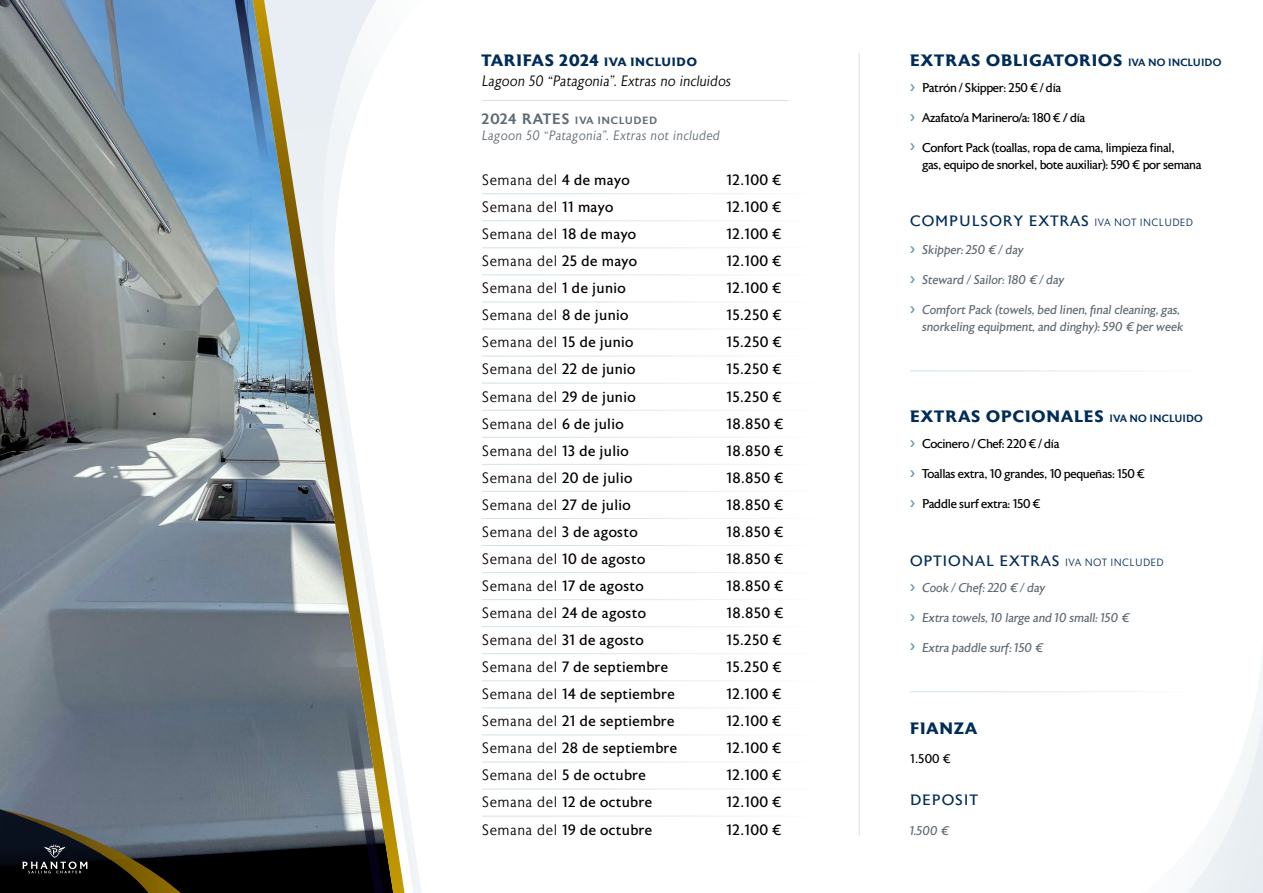
<style>
.page{position:relative;width:1263px;height:893px;background:#fff}
.page>*{position:absolute;margin:0;border:0;box-sizing:border-box;transform-origin:0 0}
.t1{font:700 16.5px "Astoria";letter-spacing:.06em;color:#002c58}
.t2{font:15px "Astoria";letter-spacing:.02em;color:#000}
.t3{font:300 15px "Astoria";letter-spacing:.02em;color:#000}
.t4{font:15px "Astoria";letter-spacing:.06em;color:#002c58}
.t5{font:italic 300 15px "Astoria";color:#000}
.t6{font:italic 300 13.5px "Astoria";letter-spacing:.02em;color:#5f6a72}
.t7{font:12.75px/17px "Astoria";letter-spacing:-.03em;color:#000}
.t8{font:italic 12.75px/17px "Astoria";color:#5f6a72}
.t9{font:500 10.5px "Astoria";letter-spacing:.06em;color:#5f6a72}
.s1{font-size:12px}
.s2{font-size:15px}
.s3{font-weight:400}
.s4{font-family:"Catamaran";font-weight:100}
.s5{font-weight:300}
.s6{font-weight:500;font-size:10.5px}
.s7{font-weight:300;font-size:10.5px}
</style>
<div class="page">
<svg style="left:1187px;top:698px;width:76px;height:195px"></svg>
<hr style="left:482px;top:100px;width:306px;height:1px;background:#d4dfe7">
<img style="left:0;top:0;width:253px;height:893px">
<svg style="left:405px;top:787px;width:16px;height:106px"></svg>
<svg style="left:253px;top:0;width:152px;height:893px"></svg>
<svg style="left:226px;top:0;width:87px;height:435px;background:#90b0bf"></svg>
<svg style="left:315px;top:522px;width:83px;height:371px"></svg>
<hr style="left:859px;top:53px;width:1px;height:782px;background:#d4dfe7">
<svg style="left:0;top:801px;width:210px;height:92px;background:#3a3d3f"></svg>
<p class="t1" style="left:482px;top:50px;width:216px">TARIFAS 2024 <span class="s1">IVA INCLUIDO</span></p>
<p class="t5" style="left:482px;top:72px;width:251px">Lagoon 50 “Patagonia”. Extras no incluidos</p>
<p class="t9" style="left:482px;top:114px;width:176px"><span class="s2">2024 RATES</span> IVA INCLUDED</p>
<p class="t6" style="left:482px;top:128px;width:240px">Lagoon 50 “Patagonia”. Extras not included</p>
<p class="t3" style="left:482px;top:172px;width:149px">Semana del <span class="s3">4 de mayo</span></p>
<p class="t2" style="left:726px;top:172px;width:56px">12.100 <span class="s4">€</span></p>
<p class="t3" style="left:482px;top:199px;width:133px">Semana del <span class="s3">11 mayo</span></p>
<p class="t2" style="left:726px;top:199px;width:56px">12.100 <span class="s4">€</span></p>
<p class="t3" style="left:482px;top:226px;width:156px">Semana del <span class="s3">18 de mayo</span></p>
<p class="t2" style="left:726px;top:226px;width:56px">12.100 <span class="s4">€</span></p>
<p class="t3" style="left:482px;top:253px;width:157px">Semana del <span class="s3">25 de mayo</span></p>
<p class="t2" style="left:726px;top:253px;width:56px">12.100 <span class="s4">€</span></p>
<p class="t3" style="left:482px;top:280px;width:145px">Semana del <span class="s3">1 de junio</span></p>
<p class="t2" style="left:726px;top:280px;width:56px">12.100 <span class="s4">€</span></p>
<p class="t3" style="left:482px;top:307px;width:148px">Semana del <span class="s3">8 de junio</span></p>
<p class="t2" style="left:726px;top:307px;width:57px">15.250 <span class="s4">€</span></p>
<p class="t3" style="left:482px;top:334px;width:153px">Semana del <span class="s3">15 de junio</span></p>
<p class="t2" style="left:726px;top:334px;width:57px">15.250 <span class="s4">€</span></p>
<p class="t3" style="left:482px;top:361px;width:155px">Semana del <span class="s3">22 de junio</span></p>
<p class="t2" style="left:726px;top:361px;width:57px">15.250 <span class="s4">€</span></p>
<p class="t3" style="left:482px;top:388px;width:155px">Semana del <span class="s3">29 de junio</span></p>
<p class="t2" style="left:726px;top:388px;width:57px">15.250 <span class="s4">€</span></p>
<p class="t3" style="left:482px;top:415px;width:143px">Semana del <span class="s3">6 de julio</span></p>
<p class="t2" style="left:726px;top:415px;width:58px">18.850 <span class="s4">€</span></p>
<p class="t3" style="left:482px;top:443px;width:148px">Semana del <span class="s3">13 de julio</span></p>
<p class="t2" style="left:726px;top:442px;width:58px">18.850 <span class="s4">€</span></p>
<p class="t3" style="left:482px;top:470px;width:152px">Semana del <span class="s3">20 de julio</span></p>
<p class="t2" style="left:726px;top:470px;width:58px">18.850 <span class="s4">€</span></p>
<p class="t3" style="left:482px;top:497px;width:150px">Semana del <span class="s3">27 de julio</span></p>
<p class="t2" style="left:726px;top:497px;width:58px">18.850 <span class="s4">€</span></p>
<p class="t3" style="left:482px;top:524px;width:157px">Semana del <span class="s3">3 de agosto</span></p>
<p class="t2" style="left:726px;top:524px;width:58px">18.850 <span class="s4">€</span></p>
<p class="t2" style="left:482px;top:551px;width:165px"><span class="s5">Semana del</span> 10 de agosto</p>
<p class="t2" style="left:726px;top:551px;width:58px">18.850 <span class="s4">€</span></p>
<p class="t2" style="left:482px;top:578px;width:163px"><span class="s5">Semana del</span> 17 de agosto</p>
<p class="t2" style="left:726px;top:578px;width:58px">18.850 <span class="s4">€</span></p>
<p class="t2" style="left:482px;top:605px;width:165px"><span class="s5">Semana del</span> 24 de agosto</p>
<p class="t2" style="left:726px;top:605px;width:58px">18.850 <span class="s4">€</span></p>
<p class="t2" style="left:482px;top:632px;width:163px"><span class="s5">Semana del</span> 31 de agosto</p>
<p class="t2" style="left:726px;top:632px;width:57px">15.250 <span class="s4">€</span></p>
<p class="t2" style="left:482px;top:659px;width:188px"><span class="s5">Semana del</span> 7 de septiembre</p>
<p class="t2" style="left:726px;top:659px;width:57px">15.250 <span class="s4">€</span></p>
<p class="t2" style="left:482px;top:686px;width:194px"><span class="s5">Semana del</span> 14 de septiembre</p>
<p class="t2" style="left:726px;top:686px;width:56px">12.100 <span class="s4">€</span></p>
<p class="t2" style="left:482px;top:713px;width:194px"><span class="s5">Semana del</span> 21 de septiembre</p>
<p class="t2" style="left:726px;top:713px;width:56px">12.100 <span class="s4">€</span></p>
<p class="t2" style="left:482px;top:740px;width:197px"><span class="s5">Semana del</span> 28 de septiembre</p>
<p class="t2" style="left:726px;top:740px;width:56px">12.100 <span class="s4">€</span></p>
<p class="t2" style="left:482px;top:767px;width:165px"><span class="s5">Semana del</span> 5 de octubre</p>
<p class="t2" style="left:726px;top:767px;width:56px">12.100 <span class="s4">€</span></p>
<p class="t2" style="left:482px;top:794px;width:172px"><span class="s5">Semana del</span> 12 de octubre</p>
<p class="t2" style="left:726px;top:794px;width:56px">12.100 <span class="s4">€</span></p>
<p class="t2" style="left:482px;top:821px;width:172px"><span class="s5">Semana del</span> 19 de octubre</p>
<p class="t2" style="left:726px;top:821px;width:56px">12.100 <span class="s4">€</span></p>
<p class="t1" style="left:910px;top:50px;width:313px">EXTRAS OBLIGATORIOS <span class="s6">IVA NO INCLUIDO</span></p>
<p class="t7" style="left:922px;top:80px;width:141px">Patrón / Skipper: 250 <span class="s4">€</span> / día</p>
<p class="t7" style="left:922px;top:109px;width:165px">Azafato/a Marinero/a: 180 <span class="s4">€ /</span> día</p>
<p class="t7" style="left:922px;top:139px;width:281px">Confort Pack (toallas, ropa de cama, limpieza final,<br>gas, equipo de snorkel, bote auxiliar): 590 <span class="s4">€</span> por semana</p>
<p class="t4" style="left:910px;top:213px;width:285px">COMPULSORY EXTRAS <span class="s7">IVA NOT INCLUDED</span></p>
<p class="t8" style="left:922px;top:242px;width:103px">Skipper: 250 <span class="s4">€</span> / day</p>
<p class="t8" style="left:922px;top:272px;width:144px">Steward / Sailor: 180 <span class="s4">€</span> / day</p>
<p class="t8" style="left:922px;top:302px;width:263px">Comfort Pack (towels, bed linen, final cleaning, gas, snorkeling equipment, and dinghy): 590 <span class="s4">€</span> per week</p>
<p class="t1" style="left:910px;top:407px;width:294px">EXTRAS OPCIONALES <span class="s6">IVA NO INCLUIDO</span></p>
<p class="t7" style="left:922px;top:436px;width:139px">Cocinero / Chef: 220 <span class="s4">€</span> / día</p>
<p class="t7" style="left:922px;top:466px;width:224px">Toallas extra, 10 grandes, 10 pequeñas: 150 <span class="s4">€</span></p>
<p class="t7" style="left:922px;top:495px;width:120px">Paddle surf extra: 150 <span class="s4">€</span></p>
<p class="t4" style="left:910px;top:553px;width:255px">OPTIONAL EXTRAS <span class="s7">IVA NOT INCLUDED</span></p>
<p class="t8" style="left:922px;top:580px;width:125px">Cook / Chef: 220 <span class="s4">€</span> / day</p>
<p class="t8" style="left:922px;top:610px;width:211px">Extra towels, 10 large and 10 small: 150 <span class="s4">€</span></p>
<p class="t8" style="left:922px;top:639px;width:125px">Extra paddle surf: 150 <span class="s4">€</span></p>
<p class="t1" style="left:910px;top:719px;width:69px">FIANZA</p>
<p class="t7" style="left:910px;top:751px;width:42px">1.500 <span class="s4">€</span></p>
<p class="t4" style="left:910px;top:792px;width:69px">DEPOSIT</p>
<p class="t8" style="left:910px;top:822px;width:43px">1.500 <span class="s4">€</span></p>
</div>
